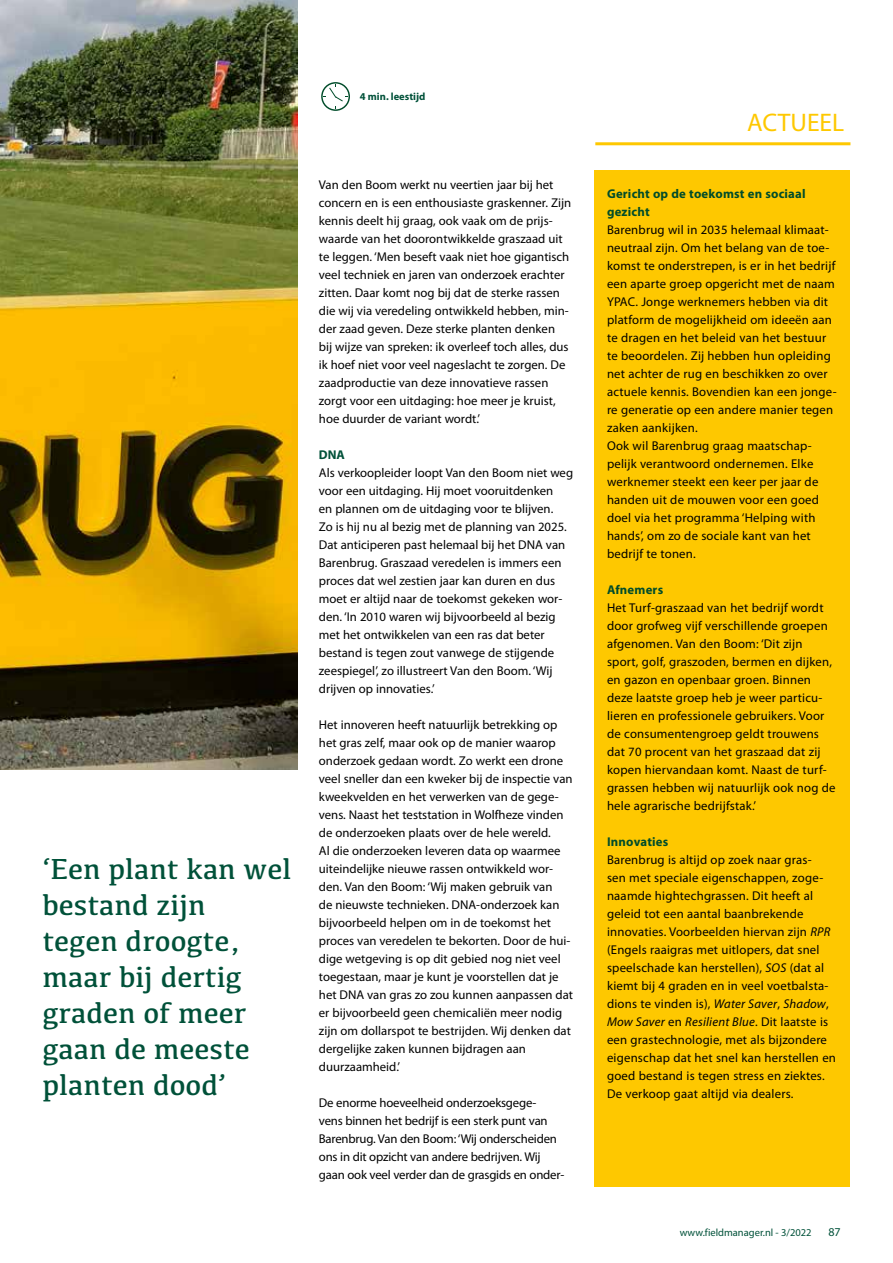
<style>
.page{position:relative;width:893px;height:1263px;background:#fff}
.page>*{position:absolute;margin:0;border:0;box-sizing:border-box;transform-origin:0 0}
.t1{font:30px/36px "Kefa";color:#005139}
.t2{font:25.5px "Myriad Pro";color:#fec800}
.t3{font:12.75px/18px "Myriad Pro";color:#000}
.t4{font:700 12.75px/18px "Myriad Pro";letter-spacing:.015em;color:#004c2a}
.t5{font:700 12.75px "Myriad Pro";color:#005139}
.t6{font:12px "Myriad Pro";color:#005139}
.t7{font:10.5px "Myriad Pro";color:#005139}
.t8{font:700 10.5px "Myriad Pro";color:#005139}
.s1{font-style:italic}
</style>
<div class="page">
<hr style="left:595px;top:142px;width:255px;height:3px;background:#fec800">
<img style="left:0;top:0;width:298px;height:769px">
<svg style="left:321px;top:82px;width:29px;height:29px"></svg>
<div style="left:594px;top:170px;width:255px;height:1016px;background:#fec800"></div>
<p class="t8" style="left:360px;top:90px;width:67px">4 min. leestijd</p>
<h1 class="t1" style="left:43px;top:850px;width:250px">‘Een plant kan wel bestand zijn<br>tegen droogte, maar bij dertig graden of meer gaan de meeste planten dood’</h1>
<p class="t3" style="left:319px;top:176px;width:254px">Van den Boom werkt nu veertien jaar bij het concern en is een enthousiaste graskenner. Zijn kennis deelt hij graag, ook vaak om de prijs&shy;waarde van het doorontwikkelde graszaad uit te leggen. ‘Men beseft vaak niet hoe gigantisch veel techniek en jaren van onderzoek erachter zitten. Daar komt nog bij dat de sterke rassen die wij via veredeling ontwikkeld hebben, min&shy;der zaad geven. Deze sterke planten denken bij wijze van spreken: ik overleef toch alles, dus ik hoef niet voor veel nageslacht te zorgen. De zaadproductie van deze innovatieve rassen zorgt voor een uitdaging: hoe meer je kruist, hoe duurder de variant wordt.’</p>
<p class="t5" style="left:319px;top:446px;width:28px">DNA</p>
<p class="t3" style="left:319px;top:464px;width:256px">Als verkoopleider loopt Van den Boom niet weg voor een uitdaging. Hij moet vooruitdenken<br>en plannen om de uitdaging voor te blijven.<br>Zo is hij nu al bezig met de planning van 2025.<br>Dat anticiperen past helemaal bij het DNA van Barenbrug. Graszaad veredelen is immers een proces dat wel zestien jaar kan duren en dus moet er altijd naar de toekomst gekeken wor&shy;den. ‘In 2010 waren wij bijvoorbeeld al bezig met het ontwikkelen van een ras dat beter bestand is tegen zout vanwege de stijgende zeespiegel’, zo illustreert Van den Boom. ‘Wij drijven op innovaties.’</p>
<p class="t3" style="left:319px;top:716px;width:256px">Het innoveren heeft natuurlijk betrekking op het gras zelf, maar ook op de manier waarop onderzoek gedaan wordt. Zo werkt een drone veel sneller dan een kweker bij de inspectie van kweekvelden en het verwerken van de gege&shy;vens. Naast het teststation in Wolfheze vinden de onderzoeken plaats over de hele wereld.<br>Al die onderzoeken leveren data op waarmee uiteindelijke nieuwe rassen ontwikkeld wor&shy;den. Van den Boom: ‘Wij maken gebruik van<br>de nieuwste technieken. DNA-onderzoek kan bijvoorbeeld helpen om in de toekomst het proces van veredelen te bekorten. Door de hui&shy;dige wetgeving is op dit gebied nog niet veel toegestaan, maar je kunt je voorstellen dat je het DNA van gras zo zou kunnen aanpassen dat er bijvoorbeeld geen chemicaliën meer nodig zijn om dollarspot te bestrijden. Wij denken dat dergelijke zaken kunnen bijdragen aan duurzaamheid.’</p>
<p class="t3" style="left:319px;top:1094px;width:247px">De enorme hoeveelheid onderzoeksgege-<br>vens binnen het bedrijf is een sterk punt van Barenbrug. Van den Boom: ‘Wij onderscheiden ons in dit opzicht van andere bedrijven. Wij gaan ook veel verder dan de grasgids en onder-</p>
<h2 class="t2" style="left:747px;top:107px;width:99px">ACTUEEL</h2>
<p class="t4" style="left:607px;top:184px;width:200px">Gericht op de toekomst en sociaal gezicht</p>
<p class="t3" style="left:607px;top:221px;width:231px">Barenbrug wil in 2035 helemaal klimaat&shy;neutraal zijn. Om het belang van de toe&shy;komst te onderstrepen, is er in het bedrijf een aparte groep opgericht met de naam YPAC. Jonge werknemers hebben via dit platform de mogelijkheid om ideeën aan te dragen en het beleid van het bestuur te beoordelen. Zij hebben hun opleiding net achter de rug en beschikken zo over actuele kennis. Bovendien kan een jonge&shy;re generatie op een andere manier tegen zaken aankijken.<br>Ook wil Barenbrug graag maatschap&shy;pelijk verantwoord ondernemen. Elke werknemer steekt een keer per jaar de handen uit de mouwen voor een goed doel via het programma ‘Helping with hands’, om zo de sociale kant van het bedrijf te tonen.</p>
<p class="t4" style="left:607px;top:580px;width:58px">Afnemers</p>
<p class="t3" style="left:607px;top:599px;width:230px">Het Turf-graszaad van het bedrijf wordt door grofweg vijf verschillende groepen afgenomen. Van den Boom: ‘Dit zijn sport, golf, graszoden, bermen en dijken, en gazon en openbaar groen. Binnen deze laatste groep heb je weer particu&shy;lieren en professionele gebruikers. Voor de consumentengroep geldt trouwens dat 70 procent van het graszaad dat zij kopen hiervandaan komt. Naast de turf&shy;grassen hebben wij natuurlijk ook nog de hele agrarische bedrijfstak.’</p>
<p class="t4" style="left:607px;top:832px;width:63px">Innovaties</p>
<p class="t3" style="left:607px;top:851px;width:230px">Barenbrug is altijd op zoek naar gras-<br>sen met speciale eigenschappen, zoge&shy;naamde hightechgrassen. Dit heeft al geleid tot een aantal baanbrekende innovaties. Voorbeelden hiervan zijn <span class="s1">RPR </span>(Engels raaigras met uitlopers, dat snel speelschade kan herstellen), <span class="s1">SOS</span> (dat al kiemt bij 4 graden en in veel voetbalsta&shy;dions te vinden is), <span class="s1">Water Saver</span>, <span class="s1">Shadow</span>, <span class="s1">Mow Saver</span> en <span class="s1">Resilient Blue</span>. Dit laatste is een grastechnologie, met als bijzondere eigenschap dat het snel kan herstellen en goed bestand is tegen stress en ziektes.<br>De verkoop gaat altijd via dealers.</p>
<p class="t7" style="left:680px;top:1226px;width:133px">www.fieldmanager.nl - 3/2022</p>
<p class="t6" style="left:828px;top:1224px;width:14px">87</p>
</div>
